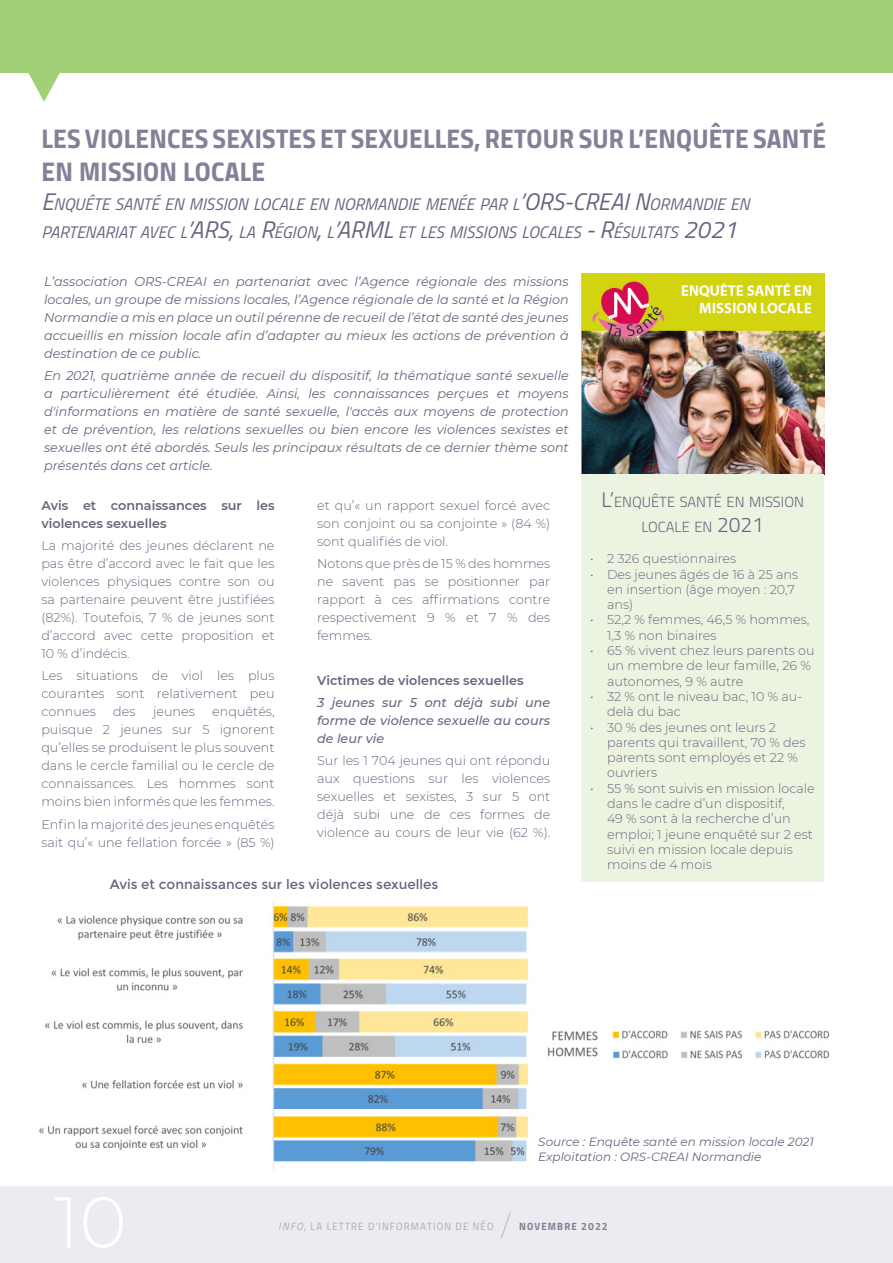
<style>
.page{position:relative;width:893px;height:1263px;background:#fff}
.page>*{position:absolute;margin:0;border:0;box-sizing:border-box;transform-origin:0 0}
.Titre_2{font:27px/33px "Titillium Bold Upright";letter-spacing:.01em;color:#838098}
.t1{font:200 27px "Montserrat";color:#a6a2b6}
.Titre_2-2{font:italic 16.8px "Titillium";color:#69647e}
.Titre_1{font:300 14.7px/25.2px "Titillium Web";color:#69647e;text-align:center}
.Titre_1-2{font:13.5px "Montserrat";color:#69647e}
.t2{font:300 12.75px/18px "Montserrat";color:#69647e}
.t3{font:italic 12.75px/18px "Montserrat";color:#69647e;text-align:justify}
.t4{font:600 12.75px/18px "Montserrat";color:#69647e}
.t5{font:italic 500 12.75px/18px "Montserrat";color:#69647e;text-align:justify}
.Titre_1-3{font:italic 12px "Montserrat";color:#69647e}
.t6{font:10.5px "Titillium Regular Upright";letter-spacing:.11em;color:#a6a2b6}
.t7{font:10.5px "Titillium Bold Upright";letter-spacing:.11em;color:#69647e}
.s1{font-size:24px}
.s2{font-size:21px}
.s3{font-family:"Titillium";font-style:italic}
</style>
<div class="page">
<div style="left:0;top:1186px;width:893px;height:77px;background:#ebebf0"></div>
<div style="left:0;top:0;width:893px;height:73px;background:#a1d076"></div>
<svg style="left:28px;top:73px;width:32px;height:29px"></svg>
<img style="left:582px;top:273px;width:242px;height:201px">
<div style="left:582px;top:474px;width:242px;height:407px;background:#eaf4e0"></div>
<img style="left:39px;top:901px;width:489px;height:269px">
<img style="left:548px;top:1027px;width:282px;height:32px">
<p class="Titre_2" style="left:42px;top:120px;width:786px">LES VIOLENCES SEXISTES ET SEXUELLES, RETOUR SUR L’ENQUÊTE SANTÉ<br>EN MISSION LOCALE</p>
<p class="Titre_2-2" style="left:41px;top:191px;width:709px"><span class="s1">E</span>NQUÊTE SANTÉ EN MISSION LOCALE EN NORMANDIE MENÉE PAR L<span class="s1">’ORS-CREAI N</span>ORMANDIE EN</p>
<p class="Titre_2-2" style="left:41px;top:220px;width:311px">PARTENARIAT AVEC L<span class="s1">’ARS,</span> LA <span class="s1">R</span>ÉGION<span class="s1">,</span> L<span class="s1">’ARML</span></p>
<p class="Titre_2-2" style="left:398px;top:220px;width:340px">ET LES MISSIONS LOCALES <span class="s1">- R</span>ÉSULTATS <span class="s1">2021</span></p>
<p class="t3" style="left:44px;top:272px;width:526px">L’association ORS-CREAI en partenariat avec l’Agence régionale des missions locales, un groupe de missions locales, l’Agence régionale de la santé et la Région Normandie a mis en place un outil pérenne de recueil de l’état de santé des jeunes accueillis en mission locale afin d’adapter au mieux les actions de prévention à destination de ce public.</p>
<p class="t3" style="left:44px;top:366px;width:526px">En 2021, quatrième année de recueil du dispositif, la thématique santé sexuelle a particulièrement été étudiée. Ainsi, les connaissances perçues et moyens d'informations en matière de santé sexuelle, l'accès aux moyens de protection et de prévention, les relations sexuelles ou bien encore les violences sexistes et sexuelles ont été abordés. Seuls les principaux résultats de ce dernier thème sont présentés dans cet article.</p>
<p class="t4" style="left:41px;top:496px;width:235px">Avis et connaissances sur les violences sexuelles</p>
<p class="t2" style="left:41px;top:536px;width:235px;text-align:justify">La majorité des jeunes déclarent ne pas être d’accord avec le fait que les violences physiques contre son ou sa partenaire peuvent être justifiées (82%). Toutefois, 7 % de jeunes sont d’accord avec cette proposition et 10 % d’indécis.</p>
<p class="t2" style="left:41px;top:666px;width:235px;text-align:justify">Les situations de viol les plus courantes sont relativement peu connues</p>
<p class="Titre_1" style="left:601px;top:488px;width:204px"><span class="s2">L’</span>ENQUÊTE SANTÉ EN MISSION<br>LOCALE EN <span class="s2">2021</span></p>
<p class="t2" style="left:590px;top:549px;width:148px">• 2 326 questionnaires</p>
<p class="t2" style="left:607px;top:566px;width:193px;line-height:15.3px;text-indent:-17px">• Des jeunes âgés de 16 à 25 ans en insertion (âge moyen : 20,7 ans)</p>
<p class="t2" style="left:607px;top:612px;width:204px;line-height:15.3px;text-indent:-17px">• 52,2 % femmes, 46,5 % hommes,<br>1,3 % non binaires</p>
<p class="t2" style="left:607px;top:642px;width:209px;line-height:15.3px;text-indent:-17px">• 65 % vivent chez leurs parents ou un membre de leur famille, 26 % autonomes, 9 % autre</p>
<p class="t2" style="left:607px;top:688px;width:197px;line-height:15.3px;text-indent:-17px">• 32 % ont le niveau bac, 10 % au&shy;delà du bac</p>
<p class="t2" style="left:607px;top:719px;width:200px;line-height:15.3px;text-indent:-17px">• 30 % des jeunes ont leurs 2 parents qui travaillent, 70 % des parents sont employés et 22 % ouvriers</p>
<p class="t2" style="left:607px;top:780px;width:209px;line-height:15.3px;text-indent:-17px">• 55 % sont suivis en mission locale dans le cadre d’un dispositif,<br>49 % sont à la recherche d’un emploi; 1 jeune enquêté sur 2 est suivi en mission locale depuis moins de 4 mois</p>
<p class="t2" style="left:317px;top:496px;width:235px;text-align:justify">et qu’« un rapport sexuel forcé avec son conjoint ou sa conjointe » (84 %) sont qualifiés de viol.</p>
<p class="t2" style="left:317px;top:554px;width:235px;text-align:justify">Notons que près de 15 % des hommes ne savent pas se positionner par rapport à ces affirmations contre respectivement 9 % et 7 % des femmes.</p>
<p class="t4" style="left:317px;top:670px;width:208px">Victimes de violences sexuelles</p>
<p class="t5" style="left:317px;top:693px;width:235px">3 jeunes sur 5 ont déjà subi une forme de violence sexuelle au cours de leur vie</p>
<p class="t2" style="left:317px;top:751px;width:235px;text-align:justify">Sur les 1 704 jeunes qui ont répondu aux questions sur les violences sexuelles et sexistes, 3 sur 5 ont déjà subi une de ces formes de violence au cours de leur vie (62 %).</p>
<p class="t2" style="left:113px;top:702px;width:24px">des</p>
<p class="t2" style="left:153px;top:702px;width:43px">jeunes</p>
<p class="t2" style="left:41px;top:702px;width:235px;text-align:justify;text-indent:171px">enquêtés, puisque 2 jeunes sur 5 ignorent qu’elles se produisent le plus souvent dans le cercle familial ou le cercle de connaissances. Les hommes sont moins bien informés que les femmes.</p>
<p class="t2" style="left:41px;top:815px;width:235px">Enfin la majorité des jeunes enquêtés sait qu’« une fellation forcée » (85 %)</p>
<p class="Titre_1-2" style="left:110px;top:877px;width:330px">Avis et connaissances sur les violences sexuelles</p>
<p class="Titre_1-3" style="left:538px;top:1134px;width:277px">Source : Enquête santé en mission locale 2021</p>
<p class="Titre_1-3" style="left:538px;top:1148px;width:225px">Exploitation : ORS-CREAI Normandie</p>
<p class="t6" style="left:279px;top:1218px;width:216px"><span class="s3">INFO</span>, LA LETTRE D‘INFORMATION DE NÉO</p>
<h1 class="t1" style="left:501px;top:1208px;width:10px">/</h1>
<p class="t7" style="left:519px;top:1218px;width:90px">NOVEMBRE 2022</p>
</div>
